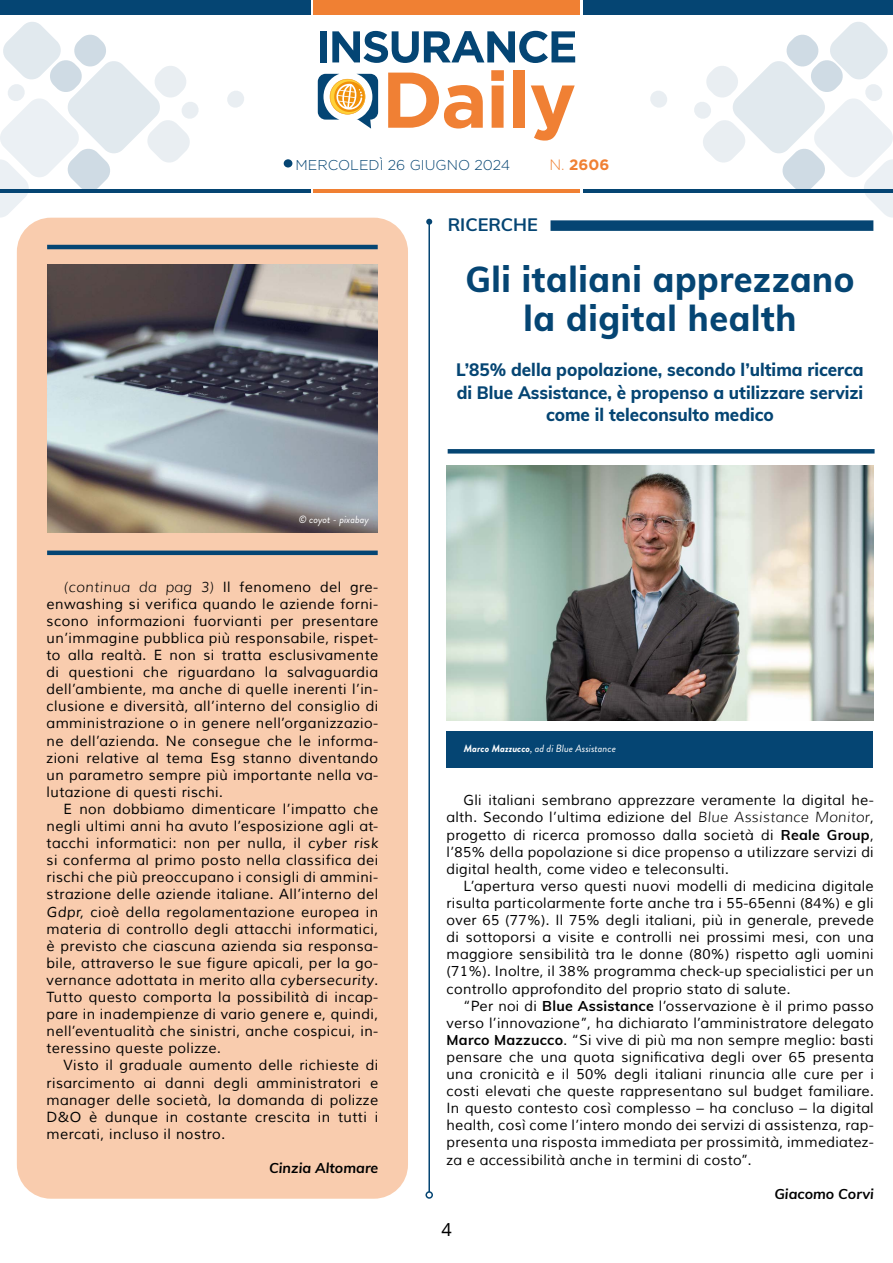
<style>
.page{position:relative;width:893px;height:1263px;background:#fff}
.page>*{position:absolute;margin:0;border:0;box-sizing:border-box;transform-origin:0 0}
.t1{font:800 36px/39px "Muli";letter-spacing:.02em;color:#054573;text-align:center;scale:.95 1}
.t2{font:800 18px/22.5px "Muli";color:#054573;text-align:center;scale:.95 1}
.t3{font:700 18px "Muli";color:#054573}
.t4{font:18px "Noto Sans";color:#000}
.t5{font:700 15px "Gotham";color:#f08033}
.t6{font:14.25px/17.1px "Muli";letter-spacing:.02em;color:#000;text-align:justify}
.t7{font:italic 700 14.25px "Muli";color:#000}
.t8{font:300 14.25px "Gotham";color:#054573}
.t9{font:italic 10.5px "Brandon Grotesque";color:#fff}
.s1{font-weight:300}
.s2{font-weight:300;font-style:italic}
.s3{font-style:italic}
.s4{font-weight:700}
</style>
<div class="page">
<div style="left:0;top:0;width:310px;height:15px;background:#054573"></div>
<div style="left:313px;top:0;width:266px;height:15px;background:#f08033"></div>
<hr style="left:0;top:189px;width:310px;height:3px;background:#054573">
<hr style="left:313px;top:189px;width:266px;height:3px;background:#f08033">
<div style="left:284px;top:159px;width:8px;height:8px;background:#054573;border-radius:50%"></div>
<svg style="left:650px;top:91px;width:17px;height:17px"></svg>
<svg style="left:227px;top:91px;width:17px;height:17px"></svg>
<svg style="left:693px;top:22px;width:200px;height:196px"></svg>
<svg style="left:0;top:22px;width:199px;height:197px"></svg>
<hr style="left:583px;top:189px;width:310px;height:3px;background:#054573">
<div style="left:583px;top:0;width:310px;height:15px;background:#054573"></div>
<svg style="left:318px;top:74px;width:60px;height:55px"></svg>
<svg style="left:388px;top:73px;width:95px;height:56px"></svg>
<svg style="left:491px;top:70px;width:13px;height:58px"></svg>
<div style="left:513px;top:70px;width:12px;height:58px;background:#f08034"></div>
<svg style="left:531px;top:85px;width:44px;height:56px"></svg>
<div style="left:320px;top:31px;width:6px;height:31px;background:#044574"></div>
<svg style="left:332px;top:31px;width:243px;height:32px"></svg>
<div style="left:17px;top:218px;width:391px;height:981px;background:#f9ccae;border-radius:34px"></div>
<hr style="left:47px;top:245px;width:331px;height:4px;background:#054573">
<img style="left:47px;top:264px;width:331px;height:269px">
<hr style="left:47px;top:551px;width:331px;height:4px;background:#054573">
<hr style="left:428px;top:222px;width:2px;height:970px;background:#054573">
<svg style="left:426px;top:219px;width:6px;height:6px"></svg>
<div style="left:425px;top:1191px;width:8px;height:8px;border:2px solid #054573;border-radius:50%"></div>
<div style="left:550px;top:220px;width:323px;height:11px;background:#054573"></div>
<div style="left:448px;top:449px;width:427px;height:5px;background:#054573"></div>
<img style="left:447px;top:465px;width:426px;height:256px">
<div style="left:446px;top:731px;width:427px;height:36px;background:#054573"></div>
<p class="t8" style="left:296px;top:157px;width:216px">MERCOLEDÌ 26 GIUGNO 2024</p>
<p class="t5" style="left:549px;top:156px;width:61px"><span class="s1">N.</span> 2606</p>
<p class="t3" style="left:448px;top:212px;width:92px">RICERCHE</p>
<p class="t9" style="left:299px;top:512px;width:71px">© coyot - pixabay</p>
<p class="t6" style="left:47px;top:578px;width:333px;text-indent:17px"><span class="s2">(continua da pag 3)</span> Il fenomeno del gre&shy;enwashing si verifica quando le aziende forni&shy;scono informazioni fuorvianti per presentare un’immagine pubblica più responsabile, rispet&shy;to alla realtà. E non si tratta esclusivamente di questioni che riguardano la salvaguardia dell’ambiente, ma anche di quelle inerenti l’in&shy;clusione e diversità, all’interno del consiglio di amministrazione o in genere nell’organizzazio&shy;ne dell’azienda. Ne consegue che le informa&shy;zioni relative al tema Esg stanno diventando un parametro sempre più importante nella va&shy;lutazione di questi rischi.</p>
<p class="t6" style="left:47px;top:801px;width:333px;text-indent:17px">E non dobbiamo dimenticare l’impatto che negli ultimi anni ha avuto l’esposizione agli at&shy;tacchi informatici: non per nulla, il <span class="s3">cyber risk </span>si conferma al primo posto nella classifica dei rischi che più preoccupano i consigli di ammini&shy;strazione delle aziende italiane. All’interno del <span class="s3">Gdpr,</span> cioè della regolamentazione europea in materia di controllo degli attacchi informatici, è previsto che ciascuna azienda sia responsa&shy;bile, attraverso le sue figure apicali, per la go&shy;vernance adottata in merito alla <span class="s3">cybersecurity</span>.<br>Tutto questo comporta la possibilità di incap&shy;pare in inadempienze di vario genere e, quindi, nell’eventualità che sinistri, anche cospicui, in&shy;teressino queste polizze.</p>
<p class="t6" style="left:47px;top:1057px;width:333px;text-indent:17px">Visto il graduale aumento delle richieste di risarcimento ai danni degli amministratori e manager delle società, la domanda di polizze D&amp;O è dunque in costante crescita in tutti i mercati, incluso il nostro.</p>
<p class="t7" style="left:269px;top:1157px;width:111px">Cinzia Altomare</p>
<h1 class="t1" style="left:465px;top:258px;width:411px">Gli italiani apprezzano la digital health</h1>
<p class="t2" style="left:456px;top:358px;width:430px">L’85% della popolazione, secondo l’ultima ricerca di Blue Assistance, è propenso a utilizzare servizi come il teleconsulto medico</p>
<p class="t9" style="left:464px;top:742px;width:154px"><span class="s4">Marco Mazzucco</span>, ad di Blue Assistance</p>
<p class="t6" style="left:447px;top:792px;width:429px;text-indent:17px">Gli italiani sembrano apprezzare veramente la digital he&shy;alth. Secondo l’ultima edizione del <span class="s2">Blue Assistance Monitor</span>, progetto di ricerca promosso dalla società di <span class="s4">Reale Group</span>, l’85% della popolazione si dice propenso a utilizzare servizi di digital health, come video e teleconsulti.</p>
<p class="t6" style="left:447px;top:878px;width:429px;text-indent:17px">L’apertura verso questi nuovi modelli di medicina digitale risulta particolarmente forte anche tra i 55-65enni (84%) e gli over 65 (77%). Il 75% degli italiani, più in generale, prevede di sottoporsi a visite e controlli nei prossimi mesi, con una maggiore sensibilità tra le donne (80%) rispetto agli uomini (71%). Inoltre, il 38% programma check-up specialistici per un controllo approfondito del proprio stato di salute.</p>
<p class="t6" style="left:447px;top:997px;width:429px;text-indent:17px">“Per noi di <span class="s4">Blue Assistance</span> l’osservazione è il primo passo verso l’innovazione”, ha dichiarato l’amministratore delegato <span class="s4">Marco Mazzucco</span>. “Si vive di più ma non sempre meglio: basti pensare che una quota significativa degli over 65 presenta una cronicità e il 50% degli italiani rinuncia alle cure per i costi elevati che queste rappresentano sul budget familiare.<br>In questo contesto così complesso – ha concluso – la digital health, così come l’intero mondo dei servizi di assistenza, rap&shy;presenta una risposta immediata per prossimità, immediatez&shy;za e accessibilità anche in termini di costo”.</p>
<p class="t7" style="left:774px;top:1183px;width:101px">Giacomo Corvi</p>
<p class="t4" style="left:441px;top:1217px;width:12px">4</p>
</div>
